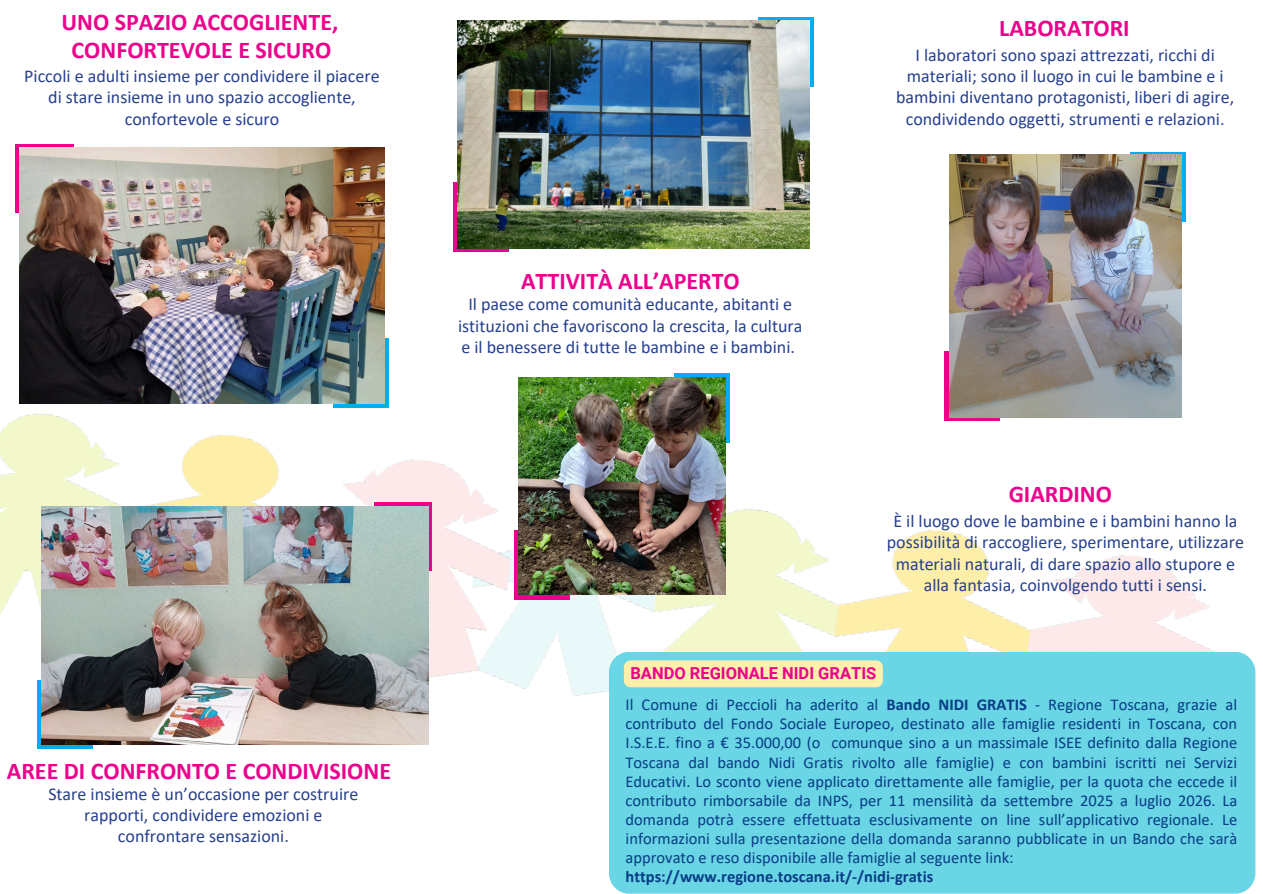
<style>
.page{position:relative;width:1263px;height:894px;background:#fff}
.page>*{position:absolute;margin:0;border:0;box-sizing:border-box;transform-origin:0 0}
.t1{font:700 24px "Calibri";color:#ec008c}
.t2{font:18px/21.3px "Calibri";color:#26408f;text-align:center}
.t3{font:16.5px/19.2px "Calibri";color:#073d86;text-align:justify}
.t4{font:700 16.5px "Calibri";color:#073d86}
.t5{font:700 16.5px "Roboto";color:#ec008c}
.s1{font-weight:700}
</style>
<div class="page">
<img style="left:536px;top:390px;width:677px;height:306px">
<img style="left:0;top:338px;width:536px;height:411px">
<div style="left:333px;top:339px;width:56px;height:68px;background:#00aeef"></div>
<div style="left:37px;top:679px;width:56px;height:69px;background:#00aeef"></div>
<svg style="left:454px;top:182px;width:55px;height:69px"></svg>
<div style="left:514px;top:530px;width:55px;height:69px;background:#ec008c"></div>
<div style="left:758px;top:17px;width:55px;height:69px;background:linear-gradient(to right,#00aeef,#00aeef)"></div>
<img style="left:457px;top:21px;width:353px;height:227px">
<div style="left:674px;top:373px;width:56px;height:69px;background:linear-gradient(to right,#00aeef,#00aeef)"></div>
<div style="left:944px;top:352px;width:56px;height:68px;background:#ec008c"></div>
<svg style="left:1130px;top:152px;width:55px;height:69px"></svg>
<div style="left:375px;top:502px;width:57px;height:68px;background:linear-gradient(to right,#ec008c,#ec008c)"></div>
<img style="left:41px;top:506px;width:387px;height:238px">
<div style="left:609px;top:651px;width:646px;height:242px;background:#6ad5e4;border-radius:20px"></div>
<img style="left:949px;top:155px;width:232px;height:262px">
<img style="left:518px;top:377px;width:207px;height:217px">
<div style="left:15px;top:144px;width:59px;height:68px;background:linear-gradient(to right,#ec008c,#ec008c)"></div>
<img style="left:19px;top:148px;width:366px;height:255px">
<div style="left:624px;top:660px;width:259px;height:27px;background:#fff0ab;border-radius:7px"></div>
<p class="t1" style="left:62px;top:12px;width:278px">UNO SPAZIO ACCOGLIENTE,</p>
<h1 class="t1" style="left:72px;top:40px;width:261px">CONFORTEVOLE E SICURO</h1>
<p class="t2" style="left:24px;top:67px;width:357px">Piccoli e adulti insieme per condividere il piacere di stare insieme in uno spazio accogliente, confortevole e sicuro</p>
<p class="t1" style="left:7px;top:760px;width:386px">AREE DI CONFRONTO E CONDIVISIONE</p>
<h1 class="t2" style="left:48px;top:784px;width:311px">Stare insieme è un’occasione per costruire rapporti, condividere emozioni e confrontare sensazioni.</h1>
<p class="t1" style="left:999px;top:18px;width:132px">LABORATORI</p>
<p class="t2" style="left:896px;top:46px;width:340px">I laboratori sono spazi attrezzati, ricchi di materiali; sono il luogo in cui le bambine e i bambini diventano protagonisti, liberi di agire, condividendo oggetti, strumenti e relazioni.</p>
<p class="t1" style="left:521px;top:271px;width:220px">ATTIVITÀ ALL’APERTO</p>
<p class="t2" style="left:458px;top:295px;width:346px">Il paese come comunità educante, abitanti e istituzioni che favoriscono la crescita, la cultura e il benessere di tutte le bambine e i bambini.</p>
<p class="t1" style="left:1009px;top:484px;width:105px">GIARDINO</p>
<p class="t2" style="left:887px;top:511px;width:359px">È il luogo dove le bambine e i bambini hanno la possibilità di raccogliere, sperimentare, utilizzare materiali naturali, di dare spazio allo stupore e alla fantasia, coinvolgendo tutti i sensi.</p>
<p class="t5" style="left:630px;top:664px;width:247px">BANDO REGIONALE NIDI GRATIS</p>
<p class="t3" style="left:626px;top:696px;width:613px">Il Comune di Peccioli ha aderito al <span class="s1">Bando NIDI GRATIS</span> - Regione Toscana, grazie al contributo del Fondo Sociale Europeo, destinato alle famiglie residenti in Toscana, con I.S.E.E. fino a € 35.000,00 (o comunque sino a un massimale ISEE definito dalla Regione Toscana dal bando Nidi Gratis rivolto alle famiglie) e con bambini iscritti nei Servizi Educativi. Lo sconto viene applicato direttamente alle famiglie, per la quota che eccede il contributo rimborsabile da INPS, per 11 mensilità da settembre 2025 a luglio 2026. La domanda potrà essere effettuata esclusivamente on line sull’applicativo regionale. Le informazioni sulla presentazione della domanda saranno pubblicate in un Bando che sarà approvato e reso disponibile alle famiglie al seguente link:</p>
<h1 class="t4" style="left:626px;top:869px;width:309px">https://www.regione.toscana.it/-/nidi-gratis</h1>
</div>
